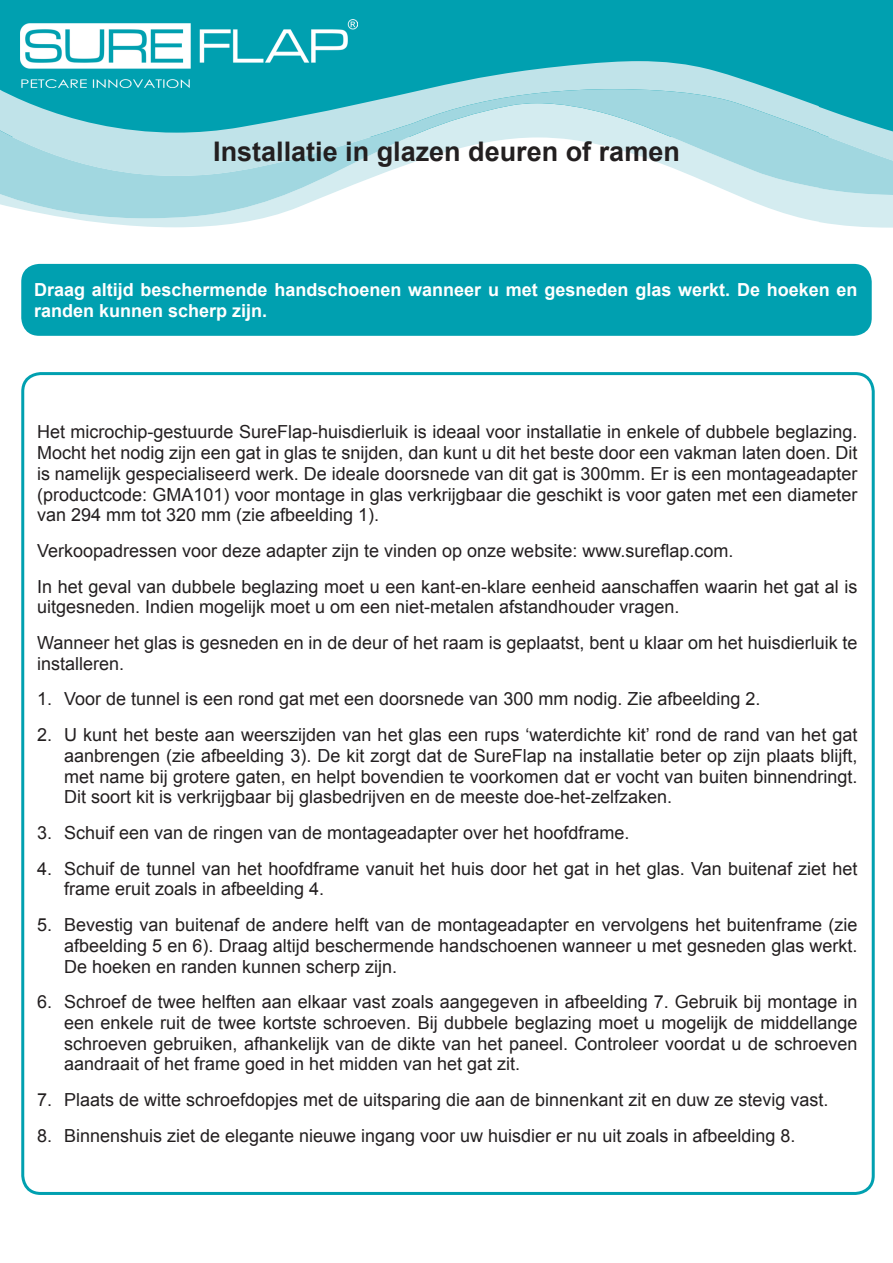
<style>
.page{position:relative;width:893px;height:1263px;background:#fff}
.page>*{position:absolute;margin:0;border:0;box-sizing:border-box;transform-origin:0 0}
.t1{font:700 27px "Arial";color:#231f20}
.t2{font:18px/20.7px "Arial";color:#231f20;text-align:justify}
.t3{font:700 18px/20.7px "Arial";color:#fff}
</style>
<div class="page">
<div style="left:0;top:0;width:893px;height:136px;background:#00a0b0"></div>
<svg style="left:69px;top:218px;width:824px;height:10px"></svg>
<svg style="left:530px;top:61px;width:182px;height:9px;fill:#c0e3e9"></svg>
<svg style="left:0;top:70px;width:893px;height:148px"></svg>
<img style="left:20px;top:19px;width:337px;height:68px">
<div style="left:21px;top:264px;width:851px;height:72px;background:#00a0b0;border-radius:18px"></div>
<p class="t1" style="left:213px;top:134px;width:468px">Installatie in glazen deuren of ramen</p>
<p class="t3" style="left:34px;top:280px;width:825px">Draag altijd beschermende handschoenen wanneer u met gesneden glas werkt. De hoeken en randen kunnen scherp zijn.</p>
<p class="t2" style="left:37px;top:422px;width:822px">Het microchip-gestuurde SureFlap-huisdierluik is ideaal voor installatie in enkele of dubbele beglazing.<br>Mocht het nodig zijn een gat in glas te snijden, dan kunt u dit het beste door een vakman laten doen. Dit is namelijk gespecialiseerd werk. De ideale doorsnede van dit gat is 300mm. Er is een montageadapter (productcode: GMA101) voor montage in glas verkrijgbaar die geschikt is voor gaten met een diameter van 294 mm tot 320 mm (zie afbeelding 1).</p>
<p class="t2" style="left:37px;top:540px;width:698px">Verkoopadressen voor deze adapter zijn te vinden op onze website: www.sureflap.com.</p>
<p class="t2" style="left:37px;top:576px;width:822px">In het geval van dubbele beglazing moet u een kant-en-klare eenheid aanschaffen waarin het gat al is uitgesneden. Indien mogelijk moet u om een niet-metalen afstandhouder vragen.</p>
<p class="t2" style="left:37px;top:632px;width:822px">Wanneer het glas is gesneden en in de deur of het raam is geplaatst, bent u klaar om het huisdierluik te installeren.</p>
<p class="t2" style="left:37px;top:689px;width:725px">1. Voor de tunnel is een rond gat met een doorsnede van 300 mm nodig. Zie afbeelding 2.</p>
<p class="t2" style="left:64px;top:725px;width:795px;text-indent:-27px">2. U kunt het beste aan weerszijden van het glas een rups ‘waterdichte kit’ rond de rand van het gat aanbrengen (zie afbeelding 3). De kit zorgt dat de SureFlap na installatie beter op zijn plaats blijft, met name bij grotere gaten, en helpt bovendien te voorkomen dat er vocht van buiten binnendringt.<br>Dit soort kit is verkrijgbaar bij glasbedrijven en de meeste doe-het-zelfzaken.</p>
<p class="t2" style="left:37px;top:822px;width:594px">3. Schuif een van de ringen van de montageadapter over het hoofdframe.</p>
<p class="t2" style="left:64px;top:858px;width:795px;text-indent:-27px">4. Schuif de tunnel van het hoofdframe vanuit het huis door het gat in het glas. Van buitenaf ziet het frame eruit zoals in afbeelding 4.</p>
<p class="t2" style="left:64px;top:914px;width:795px;text-indent:-27px">5. Bevestig van buitenaf de andere helft van de montageadapter en vervolgens het buitenframe (zie afbeelding 5 en 6). Draag altijd beschermende handschoenen wanneer u met gesneden glas werkt.<br>De hoeken en randen kunnen scherp zijn.</p>
<p class="t2" style="left:64px;top:992px;width:795px;text-indent:-27px">6. Schroef de twee helften aan elkaar vast zoals aangegeven in afbeelding 7. Gebruik bij montage in een enkele ruit de twee kortste schroeven. Bij dubbele beglazing moet u mogelijk de middellange schroeven gebruiken, afhankelijk van de dikte van het paneel. Controleer voordat u de schroeven aandraait of het frame goed in het midden van het gat zit.</p>
<p class="t2" style="left:37px;top:1089px;width:793px">7. Plaats de witte schroefdopjes met de uitsparing die aan de binnenkant zit en duw ze stevig vast.</p>
<p class="t2" style="left:37px;top:1125px;width:760px">8. Binnenshuis ziet de elegante nieuwe ingang voor uw huisdier er nu uit zoals in afbeelding 8.</p>
</div>
